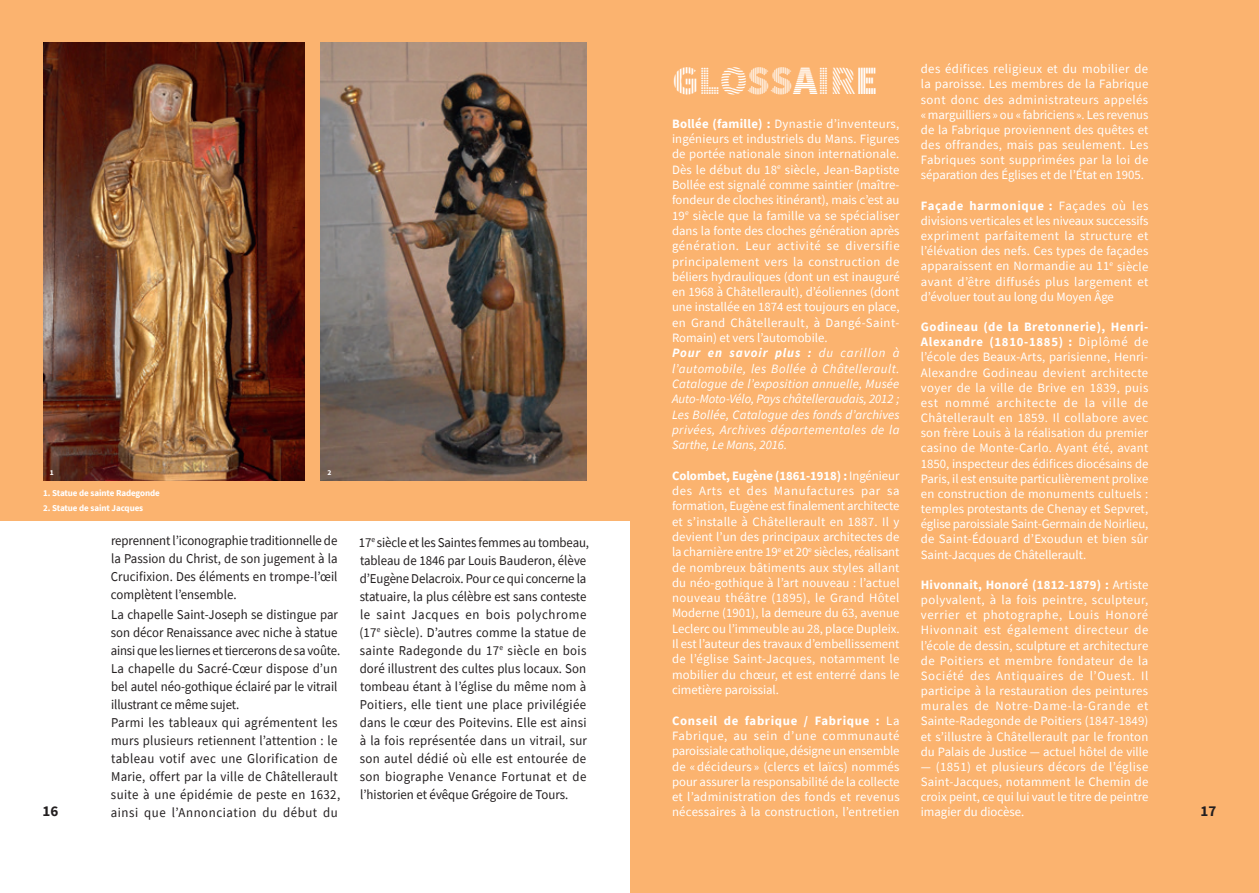
<style>
.page{position:relative;width:1259px;height:893px;background:#fff}
.page>*{position:absolute;margin:0;border:0;box-sizing:border-box;transform-origin:0 0}
.t1{font:900 40.5px "Source Sans Pro DISPLAYV2";color:#fff}
.t2{font:700 15px "Source Sans Pro";color:#231f20}
.t3{font:13.5px/18px "Source Sans Pro";letter-spacing:.01em;color:#231f20;scale:.95 1}
.t4{font:12.75px/15.1px "Source Sans Pro";letter-spacing:.005em;color:#fff;text-align:justify}
.t5{font:700 9px "Source Sans Pro";letter-spacing:-.01em;color:#fff}
.t6{font:700 7.5px "Source Sans Pro";color:#fff}
.s1{font-weight:700}
.s2{font-weight:700;font-style:italic}
.s3{font-style:italic}
</style>
<div class="page">
<div style="left:0;top:0;width:638px;height:521px;background:#fbb36f"></div>
<div style="left:630px;top:0;width:629px;height:893px;background:#fbb36f"></div>
<img style="left:43px;top:43px;width:261px;height:437px">
<img style="left:320px;top:43px;width:267px;height:437px">
<p class="t4" style="left:921px;top:61px;width:229px">des édifices religieux et du mobilier de la paroisse. Les membres de la Fabrique sont donc des administrateurs appelés «marguilliers » ou « fabriciens ». Les revenus de la Fabrique proviennent des quêtes et des offrandes, mais pas seulement. Les Fabriques sont supprimées par la loi de séparation des Églises et de l’État en 1905.</p>
<p class="t4" style="left:921px;top:198px;width:229px"><span class="s1">Façade harmonique :</span> Façades où les divisions verticales et les niveaux successifs expriment parfaitement la structure et l’élévation des nefs. Ces types de façades apparaissent en Normandie au 11<sup>e</sup> siècle avant d’être diffusés plus largement et d’évoluer tout au long du Moyen Âge</p>
<p class="t4" style="left:921px;top:319px;width:229px"><span class="s1">Godineau (de la Bretonnerie), Henri-Alexandre (1810-1885) :</span> Diplômé de l’école des Beaux-Arts, parisienne, Henri-Alexandre Godineau devient architecte voyer de la ville de Brive en 1839, puis est nommé architecte de la ville de Châtellerault en 1859. Il collabore avec son frère Louis à la réalisation du premier casino de Monte-Carlo. Ayant été, avant 1850, inspecteur des édifices diocésains de Paris, il est ensuite particulièrement prolixe en construction de monuments cultuels : temples protestants de Chenay et Sepvret, église paroissiale Saint-Germain de Noirlieu, de Saint-Édouard d’Exoudun et bien sûr Saint-Jacques de Châtellerault.</p>
<p class="t4" style="left:921px;top:577px;width:229px"><span class="s1">Hivonnait, Honoré (1812-1879) :</span> Artiste polyvalent, à la fois peintre, sculpteur, verrier et photographe, Louis Honoré Hivonnait est également directeur de l’école de dessin, sculpture et architecture de Poitiers et membre fondateur de la Société des Antiquaires de l’Ouest. Il participe à la restauration des peintures murales de Notre-Dame-la-Grande et Sainte-Radegonde de Poitiers (1847-1849) et s’illustre à Châtellerault par le fronton du Palais de Justice — actuel hôtel de ville</p>
<p class="t4" style="left:921px;top:759px;width:229px">— (1851) et plusieurs décors de l’église Saint-Jacques, notamment le Chemin de croix peint, ce qui lui vaut le titre de peintre imagier du diocèse.</p>
<h1 class="t1" style="left:672px;top:60px;width:208px">GLOSSAIRE</h1>
<p class="t4" style="left:672px;top:116px;width:229px;text-align:left"><span class="s1">Bollée (famille) :</span> Dynastie d’inventeurs, ingénieurs et industriels du Mans. Figures de portée nationale sinon internationale.<br>Dès le début du 18<sup>e</sup> siècle, Jean-Baptiste Bollée est signalé comme saintier (maître&shy;fondeur de cloches itinérant), mais c’est au 19<sup>e</sup> siècle que la famille va se spécialiser dans la fonte des cloches génération après génération. Leur activité se diversifie principalement vers la construction de béliers hydrauliques (dont un est inauguré en 1968 à Châtellerault), d’éoliennes (dont une installée en 1874 est toujours en place, en Grand Châtellerault, à Dangé-Saint-Romain) et vers l’automobile.<br><span class="s2">Pour en savoir plus :</span> <span class="s3">du carillon à l’automobile, les Bollée à Châtellerault.<br>Catalogue de l’exposition annuelle, Musée Auto-Moto-Vélo, Pays châtelleraudais, 2012 ; Les Bollée, Catalogue des fonds d’archives privées, Archives départementales de la Sarthe, Le Mans, 2016.</span></p>
<p class="t4" style="left:672px;top:468px;width:229px"><span class="s1">Colombet, Eugène (1861-1918) :</span> Ingénieur des Arts et des Manufactures par sa formation, Eugène est finalement architecte et s’installe à Châtellerault en 1887. Il y devient l’un des principaux architectes de la charnière entre 19<sup>e</sup> et 20<sup>e</sup> siècles, réalisant de nombreux bâtiments aux styles allant du néo-gothique à l’art nouveau : l’actuel nouveau théâtre (1895), le Grand Hôtel Moderne (1901), la demeure du 63, avenue Leclerc ou l’immeuble au 28, place Dupleix.<br>Il est l’auteur des travaux d’embellissement de l’église Saint-Jacques, notamment le mobilier du chœur, et est enterré dans le cimetière paroissial.</p>
<p class="t4" style="left:672px;top:713px;width:229px"><span class="s1">Conseil de fabrique / Fabrique :</span> La Fabrique, au sein d’une communauté paroissiale catholique, désigne un ensemble de « décideurs » (clercs et laïcs) nommés pour assurer la responsabilité de la collecte et l’administration des fonds et revenus nécessaires à la construction, l’entretien</p>
<p class="t6" style="left:50px;top:467px;width:5px">1</p>
<p class="t6" style="left:328px;top:467px;width:5px">2</p>
<p class="t5" style="left:43px;top:487px;width:118px">1. Statue de sainte Radegonde</p>
<p class="t5" style="left:43px;top:501px;width:102px">2. Statue de saint Jacques</p>
<p class="t3" style="left:111px;top:532px;width:240px;text-align:justify">reprennent l’iconographie traditionnelle de la Passion du Christ, de son jugement à la Crucifixion. Des éléments en trompe-l’œil complètent l’ensemble.</p>
<p class="t3" style="left:111px;top:605px;width:243px">La chapelle Saint-Joseph se distingue par son décor Renaissance avec niche à statue ainsi que les liernes et tiercerons de sa voûte.<br>La chapelle du Sacré-Cœur dispose d’un bel autel néo-gothique éclairé par le vitrail illustrant ce même sujet.<br>Parmi les tableaux qui agrémentent les murs plusieurs retiennent l’attention : le tableau votif avec une Glorification de Marie, offert par la ville de Châtellerault suite à une épidémie de peste en 1632, ainsi que l’Annonciation du début du</p>
<p class="t3" style="left:359px;top:533px;width:244px">17<sup>e</sup> siècle et les Saintes femmes au tombeau, tableau de 1846 par Louis Bauderon, élève d’Eugène Delacroix. Pour ce qui concerne la statuaire, la plus célèbre est sans conteste le saint Jacques en bois polychrome (17<sup>e</sup> siècle). D’autres comme la statue de sainte Radegonde du 17<sup>e</sup> siècle en bois doré illustrent des cultes plus locaux. Son tombeau étant à l’église du même nom à Poitiers, elle tient une place privilégiée dans le cœur des Poitevins. Elle est ainsi à la fois représentée dans un vitrail, sur son autel dédié où elle est entourée de son biographe Venance Fortunat et de l’historien et évêque Grégoire de Tours.</p>
<p class="t2" style="left:43px;top:801px;width:17px">16</p>
<p class="t2" style="left:1200px;top:801px;width:17px">17</p>
</div>
